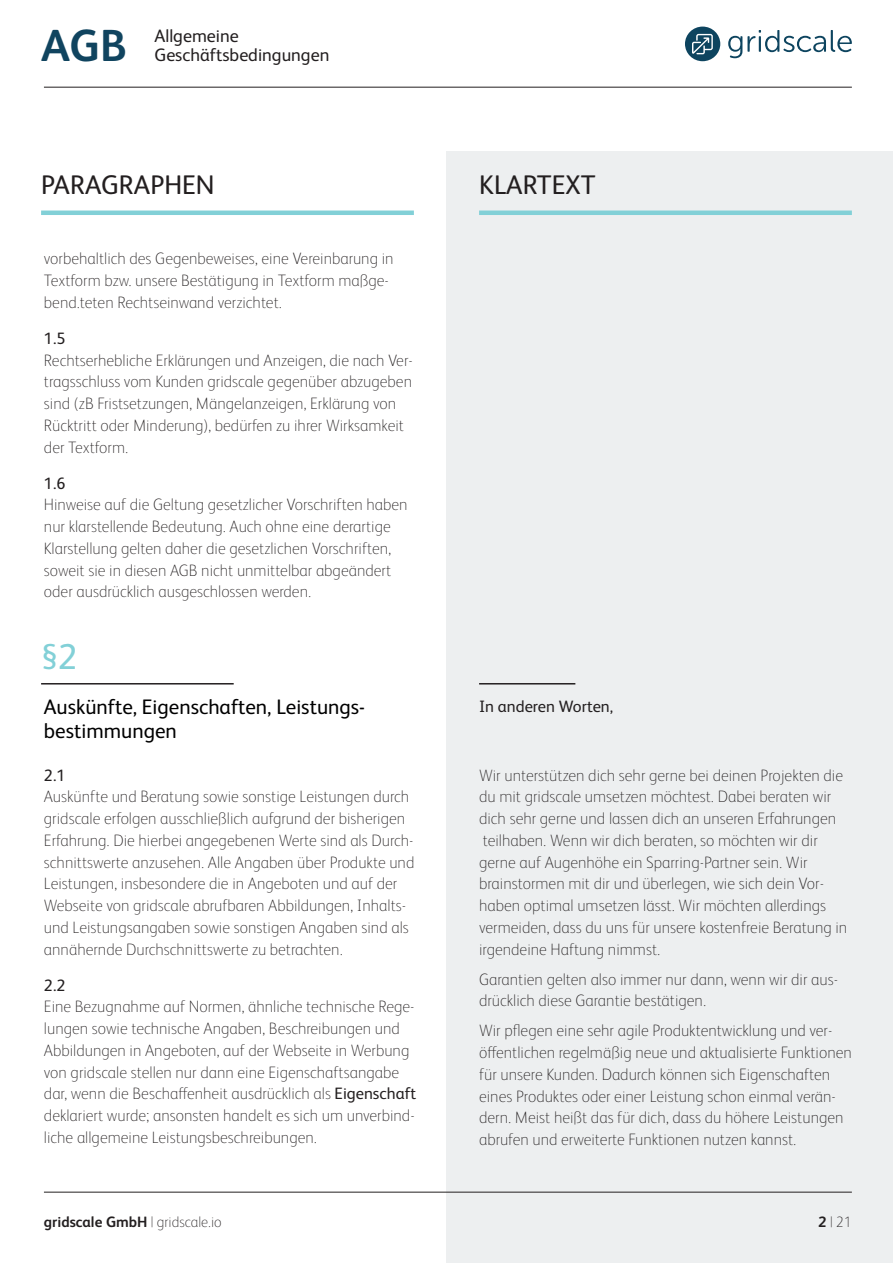
<style>
.page{position:relative;width:893px;height:1263px;background:#fff}
.page>*{position:absolute;margin:0;border:0;box-sizing:border-box;transform-origin:0 0}
.t1{font:700 45px "FS Albert Pro";color:#10445f}
.t2{font:36px "FS Albert Pro";color:#82d0d7}
.t3{font:27px "FS Albert Pro";color:#231f20}
.t4{font:21px/24px "FS Albert Pro";color:#000001}
.t5{font:18px/19.5px "FS Albert Pro";color:#231f20}
.t6{font:100 16.5px/21.8px "FS Albert Pro";color:#231f20}
.t7{font:16.5px "FS Albert Pro";color:#231f20}
.t8{font:700 15px "FS Albert Pro";color:#231f20}
.t9{font:100 15px "FS Albert Pro";color:#231f20}
.s1{font-weight:400}
.s2{font-weight:100}
.s3{font-weight:700}
</style>
<div class="page">
<div style="left:446px;top:151px;width:447px;height:1112px;background:#edeff0"></div>
<div style="left:41px;top:210px;width:373px;height:5px;background:#82d0d7"></div>
<div style="left:479px;top:210px;width:373px;height:5px;background:#82d0d7"></div>
<hr style="left:44px;top:1192px;width:808px;height:1px;background:#231f20">
<svg style="left:685px;top:27px;width:35px;height:34px"></svg>
<svg style="left:728px;top:30px;width:124px;height:28px"></svg>
<hr style="left:44px;top:87px;width:808px;height:1px;background:#231f20">
<hr style="left:479px;top:683px;width:96px;height:1px;background:#231f20">
<hr style="left:41px;top:683px;width:193px;height:1px;background:#231f20">
<h1 class="t1" style="left:41px;top:14px;width:87px">AGB</h1>
<p class="t5" style="left:154px;top:24px;width:176px">Allgemeine<br>Geschäftsbedingungen</p>
<h3 class="t3" style="left:41px;top:165px;width:175px">PARAGRAPHEN</h3>
<h3 class="t3" style="left:479px;top:165px;width:118px">KLARTEXT</h3>
<p class="t6" style="left:44px;top:247px;width:351px">vorbehaltlich des Gegenbeweises, eine Vereinbarung in<br>Textform bzw. unsere Bestätigung in Textform maßge&shy;bend.teten Rechtseinwand verzichtet.</p>
<p class="t7" style="left:44px;top:326px;width:23px">1.5</p>
<p class="t6" style="left:44px;top:348px;width:370px">Rechtserhebliche Erklärungen und Anzeigen, die nach Ver&shy;tragsschluss vom Kunden gridscale gegenüber abzugeben sind (zB Fristsetzungen, Mängelanzeigen, Erklärung von Rücktritt oder Minderung), bedürfen zu ihrer Wirksamkeit der Textform.</p>
<p class="t7" style="left:44px;top:471px;width:23px">1.6</p>
<p class="t6" style="left:44px;top:493px;width:365px">Hinweise auf die Geltung gesetzlicher Vorschriften haben nur klarstellende Bedeutung. Auch ohne eine derartige Klarstellung gelten daher die gesetzlichen Vorschriften, soweit sie in diesen AGB nicht unmittelbar abgeändert oder ausdrücklich ausgeschlossen werden.</p>
<h2 class="t2" style="left:41px;top:631px;width:38px">§2</h2>
<p class="t4" style="left:44px;top:694px;width:323px">Auskünfte, Eigenschaften, Leistungs&shy;bestimmungen</p>
<p class="t7" style="left:44px;top:763px;width:23px">2.1</p>
<p class="t6" style="left:44px;top:785px;width:372px">Auskünfte und Beratung sowie sonstige Leistungen durch gridscale erfolgen ausschließlich aufgrund der bisherigen Erfahrung. Die hierbei angegebenen Werte sind als Durch&shy;schnittswerte anzusehen. Alle Angaben über Produkte und Leistungen, insbesondere die in Angeboten und auf der Webseite von gridscale abrufbaren Abbildungen, Inhalts&shy;und Leistungsangaben sowie sonstigen Angaben sind als annähernde Durchschnittswerte zu betrachten.</p>
<p class="t7" style="left:44px;top:973px;width:23px">2.2</p>
<p class="t6" style="left:44px;top:995px;width:374px">Eine Bezugnahme auf Normen, ähnliche technische Rege&shy;lungen sowie technische Angaben, Beschreibungen und Abbildungen in Angeboten, auf der Webseite in Werbung von gridscale stellen nur dann eine Eigenschaftsangabe dar, wenn die Beschaffenheit ausdrücklich als <span class="s1">Eigenschaft </span>deklariert wurde; ansonsten handelt es sich um unverbind&shy;liche allgemeine Leistungsbeschreibungen.</p>
<p class="t7" style="left:479px;top:695px;width:135px">In anderen Worten,</p>
<p class="t6" style="left:479px;top:763px;width:370px">Wir unterstützen dich sehr gerne bei deinen Projekten die du mit gridscale umsetzen möchtest. Dabei beraten wir dich sehr gerne und lassen dich an unseren Erfahrungen teilhaben. Wenn wir dich beraten, so möchten wir dir gerne auf Augenhöhe ein Sparring-Partner sein. Wir brainstormen mit dir und überlegen, wie sich dein Vor&shy;haben optimal umsetzen lässt. Wir möchten allerdings vermeiden, dass du uns für unsere kostenfreie Beratung in irgendeine Haftung nimmst.</p>
<p class="t6" style="left:479px;top:967px;width:361px">Garantien gelten also immer nur dann, wenn wir dir aus&shy;drücklich diese Garantie bestätigen.</p>
<p class="t6" style="left:479px;top:1019px;width:374px">Wir pflegen eine sehr agile Produktentwicklung und ver&shy;öffentlichen regelmäßig neue und aktualisierte Funktionen für unsere Kunden. Dadurch können sich Eigenschaften eines Produktes oder einer Leistung schon einmal verän&shy;dern. Meist heißt das für dich, dass du höhere Leistungen abrufen und erweiterte Funktionen nutzen kannst.</p>
<p class="t8" style="left:44px;top:1211px;width:179px">gridscale GmbH <span class="s2">| gridscale.io</span></p>
<p class="t9" style="left:818px;top:1212px;width:35px"><span class="s3">2</span> | 21</p>
</div>
